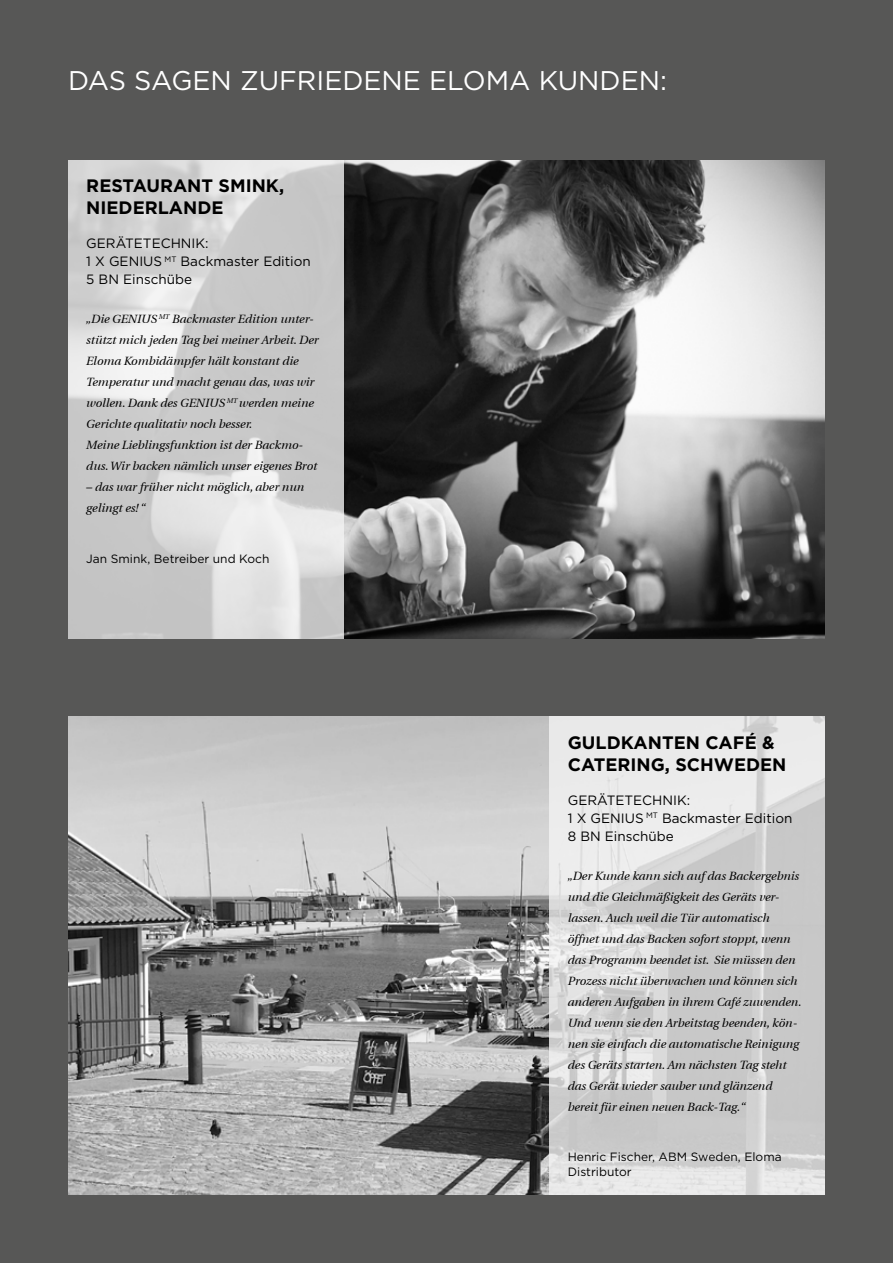
<style>
.page{position:relative;width:893px;height:1263px;background:#575756}
.page>*{position:absolute;margin:0;border:0;box-sizing:border-box;transform-origin:0 0}
.t1{font:27px "Gotham";color:#fff}
.t2{font:700 18px/21.6px "Gotham";color:#000}
.t3{font:13.5px/18px "Gotham";color:#000}
.t4{font:italic 12px/21px "Utopia";color:#000}
.t5{font:12px/14.4px "Gotham";color:#000}
</style>
<div class="page">
<img style="left:68px;top:716px;width:482px;height:479px">
<svg style="left:550px;top:716px;width:275px;height:479px;background:#d7d7d7"></svg>
<img style="left:343px;top:160px;width:482px;height:478px">
<svg style="left:68px;top:160px;width:275px;height:478px;background:#d1d1d1"></svg>
<h1 class="t1" style="left:68px;top:63px;width:600px">DAS SAGEN ZUFRIEDENE ELOMA KUNDEN:</h1>
<h2 class="t2" style="left:86px;top:175px;width:199px">RESTAURANT SMINK,<br>NIEDERLANDE</h2>
<p class="t3" style="left:86px;top:234px;width:226px">GERÄTETECHNIK:<br>1 X GENIUS <sup>MT</sup> Backmaster Edition<br>5 BN Einschübe</p>
<p class="t4" style="left:86px;top:309px;width:234px">„Die GENIUS <sup>MT</sup> Backmaster Edition unter&shy;stützt mich jeden Tag bei meiner Arbeit. Der Eloma Kombidämpfer hält konstant die Temperatur und macht genau das, was wir wollen. Dank des GENIUS <sup>MT</sup> werden meine Gerichte qualitativ noch besser.<br>Meine Lieblingsfunktion ist der Backmo&shy;dus. Wir backen nämlich unser eigenes Brot</p>
<p class="t4" style="left:86px;top:477px;width:219px">– das war früher nicht möglich, aber nun gelingt es! “</p>
<p class="t5" style="left:86px;top:551px;width:185px">Jan Smink, Betreiber und Koch</p>
<h2 class="t2" style="left:568px;top:732px;width:220px">GULDKANTEN CAFÉ &amp;<br>CATERING, SCHWEDEN</h2>
<p class="t3" style="left:568px;top:791px;width:226px">GERÄTETECHNIK:<br>1 X GENIUS <sup>MT</sup> Backmaster Edition<br>8 BN Einschübe</p>
<p class="t4" style="left:568px;top:865px;width:235px">„Der Kunde kann sich auf das Backergebnis und die Gleichmäßigkeit des Geräts ver&shy;lassen. Auch weil die Tür automatisch öffnet und das Backen sofort stoppt, wenn das Programm beendet ist. Sie müssen den Prozess nicht überwachen und können sich anderen Aufgaben in ihrem Café zuwenden.<br>Und wenn sie den Arbeitstag beenden, kön&shy;nen sie einfach die automatische Reinigung des Geräts starten. Am nächsten Tag steht das Gerät wieder sauber und glänzend bereit für einen neuen Back-Tag.“</p>
<p class="t5" style="left:568px;top:1149px;width:215px">Henric Fischer, ABM Sweden, Eloma<br>Distributor</p>
</div>
